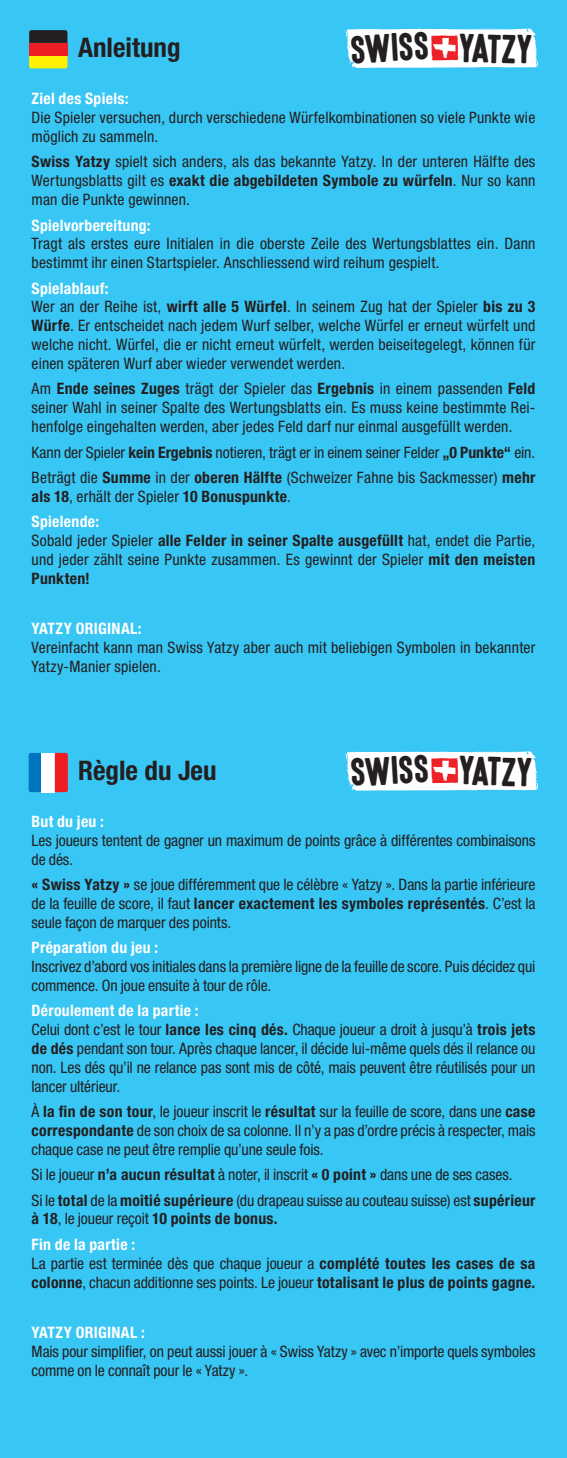
<style>
.page{position:relative;width:567px;height:1458px;background:#38c6f4}
.page>*{position:absolute;margin:0;border:0;box-sizing:border-box;transform-origin:0 0}
.t1{font:36.23px "High Voltage";color:#231f20}
.t2{font:35.55px "High Voltage";color:#231f20}
.t3{font:700 condensed 27px "Helvetica Neue LT Std";color:#231f20}
.t4{font:condensed 15.75px/18.9px "Helvetica Neue LT Std";letter-spacing:.005em;color:#231f20}
.t5{font:700 condensed 15.75px/25.2px "Helvetica Neue LT Std";letter-spacing:.02em;color:#231f20}
.t6{font:700 condensed 15.75px "Helvetica Neue LT Std";letter-spacing:.02em;color:#fff}
.s1{font-weight:700}
.s2{font-weight:700;color:#fff}
.s3{font-weight:400}
.s4{color:#fff}
</style>
<div class="page">
<svg style="left:29px;top:753px;width:13px;height:39px"></svg>
<div style="left:42px;top:753px;width:13px;height:39px;background:#fff"></div>
<svg style="left:55px;top:753px;width:13px;height:39px"></svg>
<svg style="left:345px;top:28px;width:193px;height:40px;background:#efedf1"></svg>
<svg style="left:29px;top:56px;width:38px;height:12px"></svg>
<div style="left:29px;top:43px;width:38px;height:13px;background:#ee1d23"></div>
<svg style="left:29px;top:30px;width:38px;height:13px"></svg>
<svg style="left:345px;top:751px;width:193px;height:40px;background:#efedf1"></svg>
<h3 class="t3" style="left:78px;top:31px;width:104px">Anleitung</h3>
<h2 class="t2" style="left:349px;top:30px;width:80px;rotate:-3deg">SWISS</h2>
<h1 class="t1" style="left:460px;top:28px;width:74px;rotate:2deg">YATZY</h1>
<p class="t6" style="left:32px;top:89px;width:98px">Ziel des Spiels:</p>
<p class="t4" style="left:32px;top:108px;width:505px">Die Spieler versuchen, durch verschiedene Würfelkombinationen so viele Punkte wie möglich zu sammeln.</p>
<p class="t4" style="left:32px;top:152px;width:505px;text-align:justify"><span class="s1">Swiss Yatzy</span> spielt sich anders, als das bekannte Yatzy. In der unteren Hälfte des Wertungsblatts gilt es <span class="s1">exakt die abgebildeten Symbole zu würfeln</span>. Nur so kann man die Punkte gewinnen.</p>
<p class="t6" style="left:32px;top:215px;width:121px">Spielvorbereitung:</p>
<p class="t4" style="left:32px;top:234px;width:505px">Tragt als erstes eure Initialen in die oberste Zeile des Wertungsblattes ein. Dann bestimmt ihr einen Startspieler. Anschliessend wird reihum gespielt.</p>
<p class="t4" style="left:32px;top:278px;width:505px"><span class="s2">Spielablauf:<br></span>Wer an der Reihe ist, <span class="s1">wirft alle 5 Würfel</span>. In seinem Zug hat der Spieler <span class="s1">bis zu 3<br>Würfe</span>. Er entscheidet nach jedem Wurf selber, welche Würfel er erneut würfelt und welche nicht. Würfel, die er nicht erneut würfelt, werden beiseitegelegt, können für einen späteren Wurf aber wieder verwendet werden.</p>
<p class="t4" style="left:32px;top:379px;width:505px;text-align:justify">Am <span class="s1">Ende seines Zuges</span> trägt der Spieler das <span class="s1">Ergebnis</span> in einem passenden <span class="s1">Feld </span>seiner Wahl in seiner Spalte des Wertungsblatts ein. Es muss keine bestimmte Rei&shy;henfolge eingehalten werden, aber jedes Feld darf nur einmal ausgefüllt werden.</p>
<p class="t4" style="left:32px;top:439px;width:505px;line-height:25.2px">Kann der Spieler <span class="s1">kein Ergebnis</span> notieren, trägt er in einem seiner Felder <span class="s1">„0 Punkte“</span> ein.<br>Beträgt die <span class="s1">Summe</span> in der <span class="s1">oberen Hälfte</span> (Schweizer Fahne bis Sackmesser) <span class="s1">mehr</span></p>
<p class="t5" style="left:32px;top:483px;width:261px">als 18<span class="s3">, erhält der Spieler</span> 10 Bonuspunkte<span class="s3">.<br></span><span class="s4">Spielende:</span></p>
<p class="t4" style="left:32px;top:531px;width:505px;text-align:justify">Sobald jeder Spieler <span class="s1">alle Felder in seiner Spalte ausgefüllt</span> hat, endet die Partie, und jeder zählt seine Punkte zusammen. Es gewinnt der Spieler <span class="s1">mit den meisten Punkten!</span></p>
<p class="t6" style="left:32px;top:619px;width:112px">YATZY ORIGINAL:</p>
<p class="t4" style="left:32px;top:638px;width:505px">Vereinfacht kann man Swiss Yatzy aber auch mit beliebigen Symbolen in bekannter<br>Yatzy-Manier spielen.</p>
<h3 class="t3" style="left:78px;top:754px;width:140px">Règle du Jeu</h3>
<h2 class="t2" style="left:349px;top:753px;width:80px;rotate:-3deg">SWISS</h2>
<h1 class="t1" style="left:460px;top:751px;width:74px;rotate:2deg">YATZY</h1>
<p class="t6" style="left:32px;top:812px;width:74px">But du jeu :</p>
<p class="t4" style="left:32px;top:831px;width:505px">Les joueurs tentent de gagner un maximum de points grâce à différentes combinaisons de dés.</p>
<p class="t4" style="left:32px;top:875px;width:505px;text-align:justify"><span class="s1">« Swiss Yatzy »</span> se joue différemment que le célèbre « Yatzy ». Dans la partie inférieure de la feuille de score, il faut <span class="s1">lancer exactement les symboles représentés</span>. C’est la seule façon de marquer des points.</p>
<p class="t6" style="left:32px;top:938px;width:128px">Préparation du jeu :</p>
<p class="t4" style="left:32px;top:957px;width:505px">Inscrivez d’abord vos initiales dans la première ligne de la feuille de score. Puis décidez qui commence. On joue ensuite à tour de rôle.</p>
<p class="t4" style="left:32px;top:1001px;width:505px"><span class="s2">Déroulement de la partie :<br></span>Celui dont c’est le tour <span class="s1">lance les cinq dés.</span> Chaque joueur a droit à jusqu’à <span class="s1">trois jets de dés</span> pendant son tour. Après chaque lancer, il décide lui-même quels dés il relance ou non. Les dés qu’il ne relance pas sont mis de côté, mais peuvent être réutilisés pour un lancer ultérieur.</p>
<p class="t4" style="left:32px;top:1102px;width:505px;text-align:justify">À <span class="s1">la fin de son tour</span>, le joueur inscrit le <span class="s1">résultat</span> sur la feuille de score, dans une <span class="s1">case correspondante</span> de son choix de sa colonne. Il n’y a pas d’ordre précis à respecter, mais chaque case ne peut être remplie qu’une seule fois.</p>
<p class="t4" style="left:32px;top:1162px;width:505px;line-height:25.2px">Si le joueur <span class="s1">n’a aucun résultat</span> à noter, il inscrit <span class="s1">« 0 point »</span> dans une de ses cases.<br>Si le <span class="s1">total</span> de la <span class="s1">moitié supérieure</span> (du drapeau suisse au couteau suisse) est <span class="s1">supérieur</span></p>
<p class="t5" style="left:32px;top:1206px;width:248px">à 18<span class="s3">, le joueur reçoit</span> 10 points de bonus.<br><span class="s4">Fin de la partie :</span></p>
<p class="t4" style="left:32px;top:1254px;width:505px">La partie est terminée dès que chaque joueur a <span class="s1">complété toutes les cases de sa colonne</span>, chacun additionne ses points. Le joueur <span class="s1">totalisant le plus de points gagne.</span></p>
<p class="t6" style="left:32px;top:1323px;width:115px">YATZY ORIGINAL :</p>
<p class="t4" style="left:32px;top:1342px;width:505px">Mais pour simplifier, on peut aussi jouer à « Swiss Yatzy » avec n’importe quels symboles comme on le connaît pour le « Yatzy ».</p>
</div>
